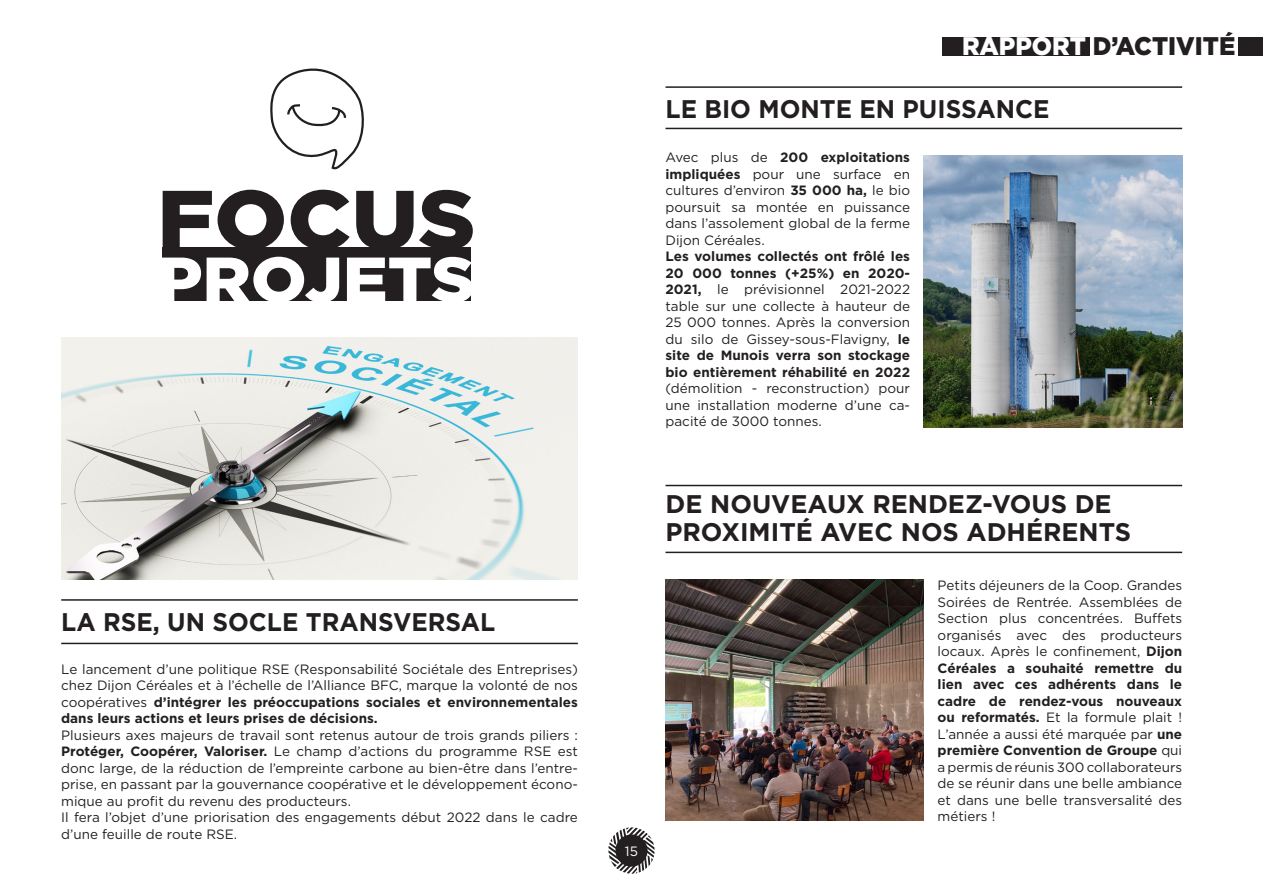
<style>
.page{position:relative;width:1263px;height:893px;background:#fff}
.page>*{position:absolute;margin:0;border:0;box-sizing:border-box;transform-origin:0 0}
.t1{font:700 25.5px/28.5px "Gotham";color:#231f20}
.t2{font:700 25.5px "Gotham";color:#231f20;scale:.96 1}
.t3{font:900 25.5px "Gotham";color:#231f20;scale:.96 1}
.t4{font:13.5px/16.5px "Gotham";color:#231f20;text-align:justify}
.t5{font:13.5px "Gotham";color:#fff}
.s1{font-weight:700}
.s2{color:#fff}
</style>
<div class="page">
<hr style="left:665px;top:485px;width:517px;height:1px;background:#231f20">
<hr style="left:665px;top:552px;width:517px;height:1px;background:#231f20">
<img style="left:665px;top:580px;width:259px;height:241px">
<hr style="left:665px;top:86px;width:517px;height:2px;background:#231f20">
<hr style="left:665px;top:128px;width:517px;height:1px;background:#231f20">
<img style="left:924px;top:156px;width:258px;height:271px">
<svg style="left:270px;top:68px;width:94px;height:102px"></svg>
<div style="left:163px;top:248px;width:308px;height:53px;background:#231f20"></div>
<svg style="left:162px;top:257px;width:309px;height:44px"></svg>
<svg style="left:163px;top:190px;width:310px;height:58px"></svg>
<hr style="left:61px;top:599px;width:517px;height:2px;background:#231f20">
<hr style="left:61px;top:643px;width:517px;height:1px;background:#231f20">
<img style="left:61px;top:337px;width:517px;height:243px">
<svg style="left:608px;top:827px;width:46px;height:47px"></svg>
<div style="left:615px;top:834px;width:32px;height:33px;background:#231f20;border-radius:50%"></div>
<div style="left:942px;top:37px;width:147px;height:19px;background:#231f20"></div>
<div style="left:1239px;top:37px;width:24px;height:19px;background:#231f20"></div>
<p class="t2" style="left:61px;top:605px;width:454px">LA RSE, UN SOCLE TRANSVERSAL</p>
<p class="t4" style="left:61px;top:661px;width:518px">Le lancement d’une politique RSE (Responsabilité Sociétale des Entreprises) chez Dijon Céréales et à l’échelle de l’Alliance BFC, marque la volonté de nos coopératives <span class="s1">d’intégrer les préoccupations sociales et environnementales dans leurs actions et leurs prises de décisions.</span></p>
<p class="t4" style="left:61px;top:727px;width:518px">Plusieurs axes majeurs de travail sont retenus autour de trois grands piliers :</p>
<p class="t4" style="left:61px;top:743px;width:518px"><span class="s1">Protéger, Coopérer, Valoriser.</span> Le champ d’actions du programme RSE est donc large, de la réduction de l’empreinte carbone au bien-être dans l’entre&shy;prise, en passant par la gouvernance coopérative et le développement écono&shy;mique au profit du revenu des producteurs.</p>
<p class="t4" style="left:61px;top:809px;width:518px">Il fera l’objet d’une priorisation des engagements début 2022 dans le cadre d’une feuille de route RSE.</p>
<p class="t5" style="left:625px;top:842px;width:15px">15</p>
<p class="t3" style="left:962px;top:29px;width:286px"><span class="s2">RAPPORT</span> D’ACTIVITÉ</p>
<p class="t2" style="left:665px;top:92px;width:401px">LE BIO MONTE EN PUISSANCE</p>
<p class="t4" style="left:665px;top:149px;width:246px">Avec plus de <span class="s1">200 exploitations impliquées</span> pour une surface en cultures d’environ <span class="s1">35 000 ha,</span> le bio poursuit sa montée en puissance dans l’assolement global de la ferme Dijon Céréales.</p>
<p class="t4" style="left:665px;top:248px;width:246px"><span class="s1">Les volumes collectés ont frôlé les 20 000 tonnes (+25%) en 2020- 2021,</span> le prévisionnel 2021-2022 table sur une collecte à hauteur de 25 000 tonnes. Après la conversion du silo de Gissey-sous-Flavigny, <span class="s1">le site de Munois verra son stockage bio entièrement réhabilité en 2022 </span>(démolition - reconstruction) pour une installation moderne d’une ca&shy;pacité de 3000 tonnes.</p>
<p class="t1" style="left:665px;top:489px;width:467px">DE NOUVEAUX RENDEZ-VOUS DE<br>PROXIMITÉ AVEC NOS ADHÉRENTS</p>
<p class="t4" style="left:937px;top:577px;width:246px">Petits déjeuners de la Coop. Grandes Soirées de Rentrée. Assemblées de Section plus concentrées. Buffets organisés avec des producteurs locaux. Après le confinement, <span class="s1">Dijon Céréales a souhaité remettre du lien avec ces adhérents dans le cadre de rendez-vous nouveaux ou reformatés.</span> Et la formule plait !<br>L’année a aussi été marquée par <span class="s1">une première Convention de Groupe</span> qui a permis de réunis 300 collaborateurs de se réunir dans une belle ambiance et dans une belle transversalité des métiers !</p>
</div>
